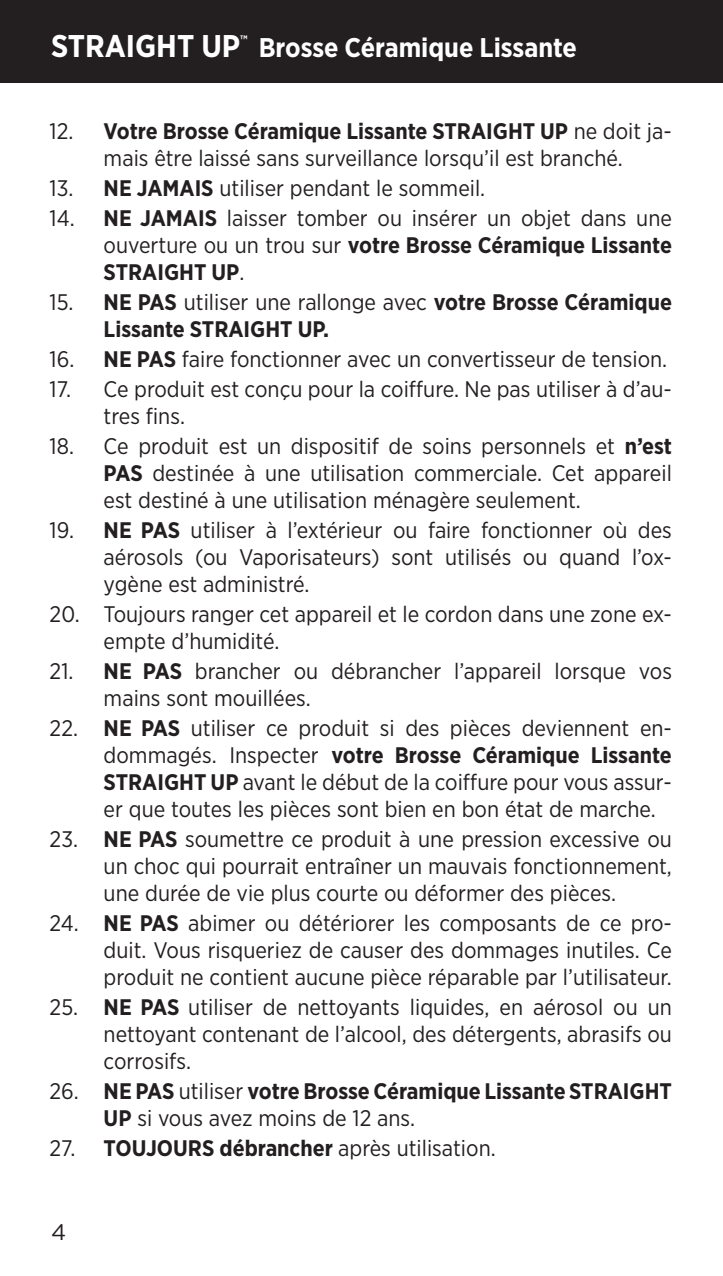
<style>
.page{position:relative;width:723px;height:1276px;background:#fff}
.page>*{position:absolute;margin:0;border:0;box-sizing:border-box;transform-origin:0 0}
.t1{font:700 31.5px "Gotham Narrow";color:#fff}
.t2{font:700 27px "Gotham Narrow";color:#fff}
.t3{font:22.5px/27px "Gotham Narrow";color:#231f20;text-align:justify}
.t4{font:700 22.5px/27px "Gotham Narrow";color:#231f20}
.t5{font:22.5px "Gotham";color:#231f20}
.t6{font:700 12.3px "Gotham Narrow";color:#fff}
.s1{font-weight:700}
.s2{font-weight:400}
</style>
<div class="page">
<div style="left:0;top:0;width:723px;height:83px;background:#231f20"></div>
<h1 class="t1" style="left:51px;top:25px;width:191px">STRAIGHT UP</h1>
<p class="t6" style="left:240px;top:31px;width:9px">™</p>
<p class="t2" style="left:259px;top:30px;width:320px">Brosse Céramique Lissante</p>
<p class="t3" style="left:50px;top:117px;width:624px;text-align:center">12. <span class="s1">Votre Brosse Céramique Lissante STRAIGHT UP</span> ne doit ja&shy;mais être laissé sans surveillance lorsqu’il est branché.</p>
<p class="t3" style="left:50px;top:174px;width:437px">13. <span class="s1">NE JAMAIS</span> utiliser pendant le sommeil.</p>
<p class="t3" style="left:104px;top:204px;width:570px;text-indent:-54px">14. <span class="s1">NE JAMAIS</span> laisser tomber ou insérer un objet dans une ouverture ou un trou sur <span class="s1">votre Brosse Céramique Lissante STRAIGHT UP</span>.</p>
<p class="t4" style="left:104px;top:288px;width:570px;text-indent:-54px"><span class="s2">15.</span> NE PAS <span class="s2">utiliser une rallonge avec</span> votre Brosse Céramique<br>Lissante STRAIGHT UP.</p>
<p class="t3" style="left:50px;top:345px;width:619px">16. <span class="s1">NE PAS</span> faire fonctionner avec un convertisseur de tension.</p>
<p class="t3" style="left:104px;top:375px;width:570px;text-indent:-54px">17. Ce produit est conçu pour la coiffure. Ne pas utiliser à d’au&shy;tres fins.</p>
<p class="t3" style="left:104px;top:432px;width:570px;text-indent:-54px">18. Ce produit est un dispositif de soins personnels et <span class="s1">n’est PAS</span> destinée à une utilisation commerciale. Cet appareil est destiné à une utilisation ménagère seulement.</p>
<p class="t3" style="left:104px;top:516px;width:570px;text-indent:-54px">19. <span class="s1">NE PAS</span> utiliser à l’extérieur ou faire fonctionner où des aérosols (ou Vaporisateurs) sont utilisés ou quand l’ox&shy;ygène est administré.</p>
<p class="t3" style="left:104px;top:600px;width:570px;text-indent:-54px">20. Toujours ranger cet appareil et le cordon dans une zone ex&shy;empte d’humidité.</p>
<p class="t3" style="left:104px;top:657px;width:570px;text-indent:-54px">21. <span class="s1">NE PAS</span> brancher ou débrancher l’appareil lorsque vos mains sont mouillées.</p>
<p class="t3" style="left:104px;top:714px;width:570px;text-indent:-54px">22. <span class="s1">NE PAS</span> utiliser ce produit si des pièces deviennent en&shy;dommagés. Inspecter <span class="s1">votre Brosse Céramique Lissante STRAIGHT UP</span> avant le début de la coiffure pour vous assur&shy;er que toutes les pièces sont bien en bon état de marche.</p>
<p class="t3" style="left:104px;top:825px;width:570px;text-indent:-54px">23. <span class="s1">NE PAS</span> soumettre ce produit à une pression excessive ou un choc qui pourrait entraîner un mauvais fonctionnement, une durée de vie plus courte ou déformer des pièces.</p>
<p class="t3" style="left:104px;top:909px;width:570px;text-indent:-54px">24. <span class="s1">NE PAS</span> abimer ou détériorer les composants de ce pro&shy;duit. Vous risqueriez de causer des dommages inutiles. Ce produit ne contient aucune pièce réparable par l’utilisateur.</p>
<p class="t3" style="left:104px;top:993px;width:570px;text-indent:-54px">25. <span class="s1">NE PAS</span> utiliser de nettoyants liquides, en aérosol ou un nettoyant contenant de l’alcool, des détergents, abrasifs ou corrosifs.</p>
<p class="t4" style="left:104px;top:1077px;width:570px;text-indent:-54px"><span class="s2">26.</span> NE PAS <span class="s2">utiliser</span> votre Brosse Céramique Lissante STRAIGHT<br>UP <span class="s2">si vous avez moins de 12 ans.</span></p>
<p class="t3" style="left:50px;top:1134px;width:448px">27. <span class="s1">TOUJOURS débrancher</span> après utilisation.</p>
<p class="t5" style="left:51px;top:1217px;width:17px">4</p>
</div>
